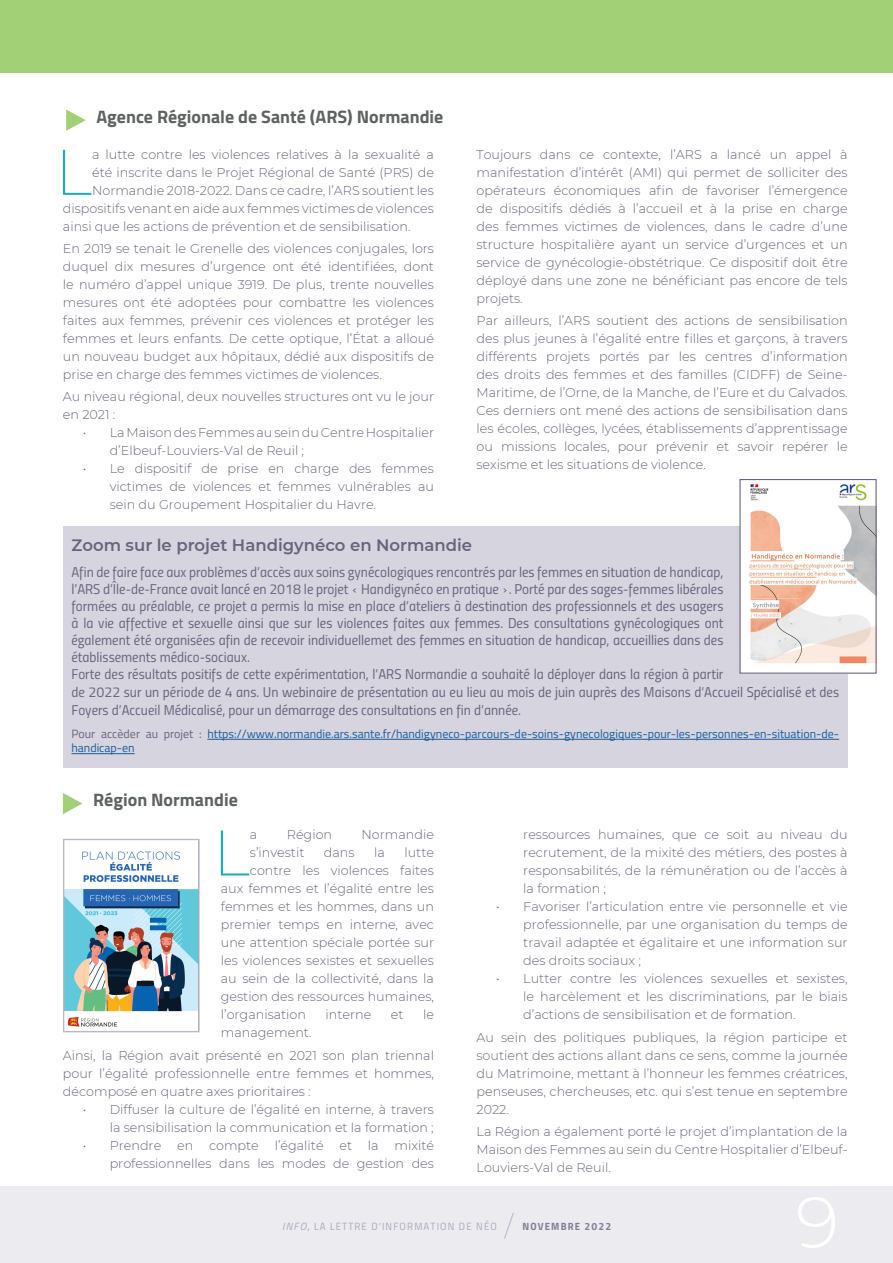
<style>
.page{position:relative;width:893px;height:1263px;background:#fff}
.page>*{position:absolute;margin:0;border:0;box-sizing:border-box;transform-origin:0 0}
.t1{font:200 64.2px "Montserrat";color:#1eabb4}
.t2{font:200 27px "Montserrat";color:#a6a2b6}
.t3{font:700 18px "Titillium";color:#5e6262}
.t4{font:600 16.5px "Montserrat";color:#69647e}
.t5{font:14.25px/17.1px "Titillium Regular Upright";color:#69647e;text-align:justify}
.t6{font:300 12.75px/18px "Montserrat";color:#69647e;text-align:justify}
.t7{font:12px/14.4px "Titillium";color:#175d9e}
.t8{font:10.5px "Titillium Regular Upright";letter-spacing:.11em;color:#a6a2b6}
.t9{font:10.5px "Titillium Bold Upright";letter-spacing:.11em;color:#69647e}
.s1{color:#69647e}
.s2{font-family:"Titillium";font-style:italic}
</style>
<div class="page">
<div style="left:0;top:1186px;width:893px;height:77px;background:#ebebf0"></div>
<div style="left:0;top:0;width:893px;height:73px;background:#a1d076"></div>
<svg style="left:66px;top:110px;width:20px;height:21px"></svg>
<div style="left:63px;top:526px;width:785px;height:242px;background:#d6d4de"></div>
<hr style="left:207px;top:739px;width:632px;height:1px;background:#175d9e">
<hr style="left:71px;top:753px;width:64px;height:1px;background:#175d9e">
<img style="left:741px;top:484px;width:134px;height:188px">
<div style="left:739px;top:479px;width:138px;height:195px;border:1px solid #69647e"></div>
<svg style="left:63px;top:793px;width:19px;height:21px"></svg>
<img style="left:65px;top:851px;width:133px;height:176px">
<div style="left:63px;top:839px;width:137px;height:193px;border:1px solid #b9b8c8"></div>
<p class="t3" style="left:97px;top:103px;width:348px">Agence Régionale de Santé (ARS) Normandie</p>
<p class="t1" style="left:55px;top:129px;width:39px">L</p>
<p class="t6" style="left:92px;top:145px;width:343px">a lutte contre les violences relatives à la sexualité a</p>
<p class="t6" style="left:92px;top:163px;width:343px">été inscrite dans le Projet Régional de Santé (PRS) de</p>
<p class="t6" style="left:92px;top:181px;width:343px">Normandie 2018-2022. Dans ce cadre, l’ARS soutient les</p>
<p class="t6" style="left:63px;top:199px;width:373px">dispositifs venant en aide aux femmes victimes de violences</p>
<p class="t6" style="left:63px;top:217px;width:349px">ainsi que les actions de prévention et de sensibilisation.</p>
<p class="t6" style="left:63px;top:239px;width:373px">En 2019 se tenait le Grenelle des violences conjugales, lors duquel dix mesures d’urgence ont été identifiées, dont le numéro d’appel unique 3919. De plus, trente nouvelles mesures ont été adoptées pour combattre les violences faites aux femmes, prévenir ces violences et protéger les femmes et leurs enfants. De cette optique, l’État a alloué un nouveau budget aux hôpitaux, dédié aux dispositifs de prise en charge des femmes victimes de violences.</p>
<p class="t6" style="left:63px;top:387px;width:373px">Au niveau régional, deux nouvelles structures ont vu le jour en 2021 :</p>
<p class="t6" style="left:110px;top:423px;width:326px;text-indent:-27px">• La Maison des Femmes au sein du Centre Hospitalier d’Elbeuf-Louviers-Val de Reuil ;</p>
<p class="t6" style="left:110px;top:459px;width:326px;text-indent:-27px">• Le dispositif de prise en charge des femmes victimes de violences et femmes vulnérables au sein du Groupement Hospitalier du Havre.</p>
<p class="t6" style="left:477px;top:145px;width:373px">Toujours dans ce contexte, l’ARS a lancé un appel à manifestation d’intérêt (AMI) qui permet de solliciter des opérateurs économiques afin de favoriser l’émergence de dispositifs dédiés à l’accueil et à la prise en charge des femmes victimes de violences, dans le cadre d’une structure hospitalière ayant un service d’urgences et un service de gynécologie-obstétrique. Ce dispositif doit être déployé dans une zone ne bénéficiant pas encore de tels projets.</p>
<p class="t6" style="left:477px;top:311px;width:373px">Par ailleurs, l’ARS soutient des actions de sensibilisation des plus jeunes à l’égalité entre filles et garçons, à travers différents projets portés par les centres d’information des droits des femmes et des familles (CIDFF) de Seine-Maritime, de l’Orne, de la Manche, de l’Eure et du Calvados.<br>Ces derniers ont mené des actions de sensibilisation dans les écoles, collèges, lycées, établissements d’apprentissage ou missions locales, pour prévenir et savoir repérer le sexisme et les situations de violence.</p>
<p class="t4" style="left:71px;top:533px;width:402px">Zoom sur le projet Handigynéco en Normandie</p>
<p class="t5" style="left:71px;top:562px;width:654px">Afin de faire face aux problèmes d’accès aux soins gynécologiques rencontrés par les femmes en situation de handicap, l’ARS d’Île-de-France avait lancé en 2018 le projet « Handigynéco en pratique ». Porté par des sages-femmes libérales formées au préalable, ce projet a permis la mise en place d’ateliers à destination des professionnels et des usagers à la vie affective et sexuelle ainsi que sur les violences faites aux femmes. Des consultations gynécologiques ont également été organisées afin de recevoir individuellemet des femmes en situation de handicap, accueillies dans des établissements médico-sociaux.</p>
<p class="t5" style="left:71px;top:665px;width:769px;line-height:17.5px;text-align:left">Forte des résultats positifs de cette expérimentation, l’ARS Normandie a souhaité la déployer dans la région à partir<br>de 2022 sur un période de 4 ans. Un webinaire de présentation au eu lieu au mois de juin auprès des Maisons d’Accueil Spécialisé et des<br>Foyers d’Accueil Médicalisé, pour un démarrage des consultations en fin d’année.</p>
<p class="t7" style="left:71px;top:726px;width:769px"><span class="s1">Pour accèder au projet :</span> https://www.normandie.ars.sante.fr/handigyneco-parcours-de-soins-gynecologiques-pour-les-personnes-en-situation-de&shy;handicap-en</p>
<p class="t3" style="left:93px;top:786px;width:146px">Région Normandie</p>
<p class="t1" style="left:213px;top:809px;width:39px">L</p>
<p class="t6" style="left:250px;top:825px;width:9px">a</p>
<p class="t6" style="left:287px;top:825px;width:47px">Région</p>
<p class="t6" style="left:362px;top:825px;width:74px">Normandie</p>
<p class="t6" style="left:523px;top:825px;width:326px">ressources humaines, que ce soit au niveau du recrutement, de la mixité des métiers, des postes à responsabilités, de la rémunération ou de l’accès à la formation ;</p>
<p class="t6" style="left:523px;top:897px;width:326px;text-indent:-27px">• Favoriser l’articulation entre vie personnelle et vie professionnelle, par une organisation du temps de travail adaptée et égalitaire et une information sur des droits sociaux ;</p>
<p class="t6" style="left:523px;top:969px;width:326px;text-indent:-27px">• Lutter contre les violences sexuelles et sexistes, le harcèlement et les discriminations, par le biais d’actions de sensibilisation et de formation.</p>
<p class="t6" style="left:477px;top:1028px;width:373px">Au sein des politiques publiques, la région participe et soutient des actions allant dans ce sens, comme la journée du Matrimoine, mettant à l’honneur les femmes créatrices, penseuses, chercheuses, etc. qui s’est tenue en septembre 2022.</p>
<p class="t6" style="left:477px;top:1122px;width:373px">La Région a également porté le projet d’implantation de la Maison des Femmes au sein du Centre Hospitalier d’Elbeuf-Louviers-Val de Reuil.</p>
<p class="t6" style="left:250px;top:843px;width:56px">s’investit</p>
<p class="t6" style="left:324px;top:843px;width:32px">dans</p>
<p class="t6" style="left:374px;top:843px;width:12px">la</p>
<p class="t6" style="left:404px;top:843px;width:31px">lutte</p>
<p class="t6" style="left:250px;top:861px;width:186px">contre les violences faites</p>
<p class="t6" style="left:221px;top:879px;width:215px">aux femmes et l’égalité entre les</p>
<p class="t6" style="left:221px;top:897px;width:215px">femmes et les hommes, dans un</p>
<p class="t6" style="left:221px;top:915px;width:215px">premier temps en interne, avec</p>
<p class="t6" style="left:221px;top:933px;width:215px">une attention spéciale portée sur</p>
<p class="t6" style="left:221px;top:951px;width:215px">les violences sexistes et sexuelles</p>
<p class="t6" style="left:221px;top:969px;width:215px">au sein de la collectivité, dans la</p>
<p class="t6" style="left:221px;top:987px;width:215px">gestion des ressources humaines,</p>
<p class="t6" style="left:221px;top:1005px;width:87px">l’organisation</p>
<p class="t6" style="left:326px;top:1005px;width:47px">interne</p>
<p class="t6" style="left:391px;top:1005px;width:14px">et</p>
<p class="t6" style="left:423px;top:1005px;width:12px">le</p>
<p class="t6" style="left:221px;top:1023px;width:92px">management.</p>
<p class="t6" style="left:63px;top:1046px;width:373px">Ainsi, la Région avait présenté en 2021 son plan triennal pour l’égalité professionnelle entre femmes et hommes, décomposé en quatre axes prioritaires :</p>
<p class="t6" style="left:83px;top:1100px;width:353px;text-align:right">• Diffuser la culture de l’égalité en interne, à travers la sensibilisation la communication et la formation ;</p>
<p class="t6" style="left:83px;top:1136px;width:353px;text-align:right">• Prendre en compte l’égalité et la mixité professionnelles dans les modes de gestion des</p>
<p class="t8" style="left:282px;top:1218px;width:216px"><span class="s2">INFO</span>, LA LETTRE D‘INFORMATION DE NÉO</p>
<h2 class="t2" style="left:505px;top:1208px;width:10px">/</h2>
<p class="t9" style="left:523px;top:1218px;width:90px">NOVEMBRE 2022</p>
</div>
